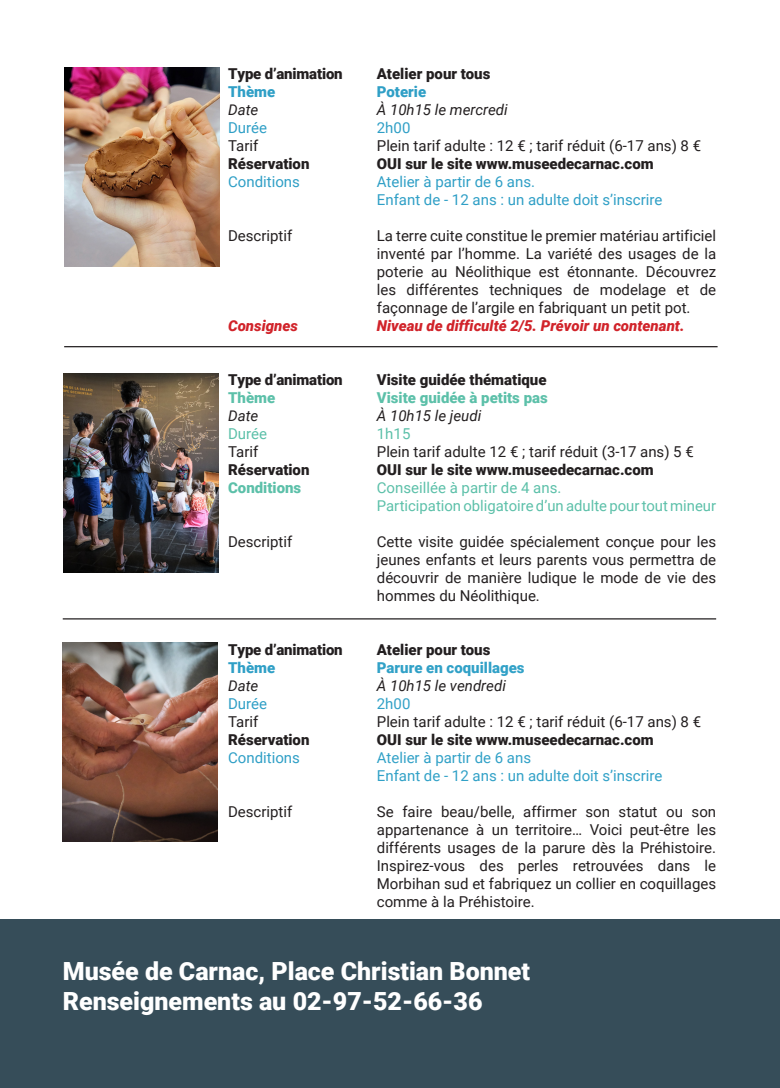
<style>
.page{position:relative;width:780px;height:1088px;background:#fff}
.page>*{position:absolute;margin:0;border:0;box-sizing:border-box;transform-origin:0 0}
.t1{font:900 25px/30px "Roboto";color:#fff}
.t2{font:15px/18px "Roboto";color:#231f20;text-align:justify}
.t3{font:900 15px "Roboto";color:#231f20}
.t4{font:15px/18px "Roboto";color:#2f9fc6}
.t5{font:15px/18px "Roboto";color:#31a1c7}
.t6{font:italic 15px "Roboto";color:#231f20}
.t7{font:italic 900 15px "Roboto";color:#d1232a}
.t8{font:900 15px "Roboto";color:#5cc0a9}
.t9{font:15px "Roboto";color:#5cc0a9}
.t10{font:900 15px "Roboto";color:#31a1c7}
.t11{font:900 15px "Roboto";color:#2f9fc6}
.t12{font:14.88px "Roboto";color:#5cc0a9}
</style>
<div class="page">
<hr style="left:64px;top:346px;width:653px;height:1px;background:#231f20">
<img style="left:63px;top:373px;width:155px;height:199px">
<hr style="left:63px;top:618px;width:653px;height:1px;background:#231f20">
<img style="left:63px;top:643px;width:155px;height:199px">
<div style="left:1px;top:919px;width:779px;height:169px;background:#364d59"></div>
<img style="left:64px;top:67px;width:155px;height:199px">
<p class="t3" style="left:228px;top:63px;width:116px">Type d’animation</p>
<p class="t11" style="left:228px;top:81px;width:49px">Thème</p>
<p class="t6" style="left:228px;top:99px;width:32px">Date</p>
<p class="t4" style="left:228px;top:118px;width:41px">Durée</p>
<p class="t2" style="left:228px;top:136px;width:32px">Tarif</p>
<p class="t3" style="left:228px;top:153px;width:83px">Réservation</p>
<p class="t4" style="left:228px;top:172px;width:73px">Conditions</p>
<p class="t2" style="left:228px;top:226px;width:66px">Descriptif</p>
<p class="t7" style="left:228px;top:315px;width:72px">Consignes</p>
<p class="t3" style="left:228px;top:369px;width:116px">Type d’animation</p>
<p class="t8" style="left:228px;top:387px;width:49px">Thème</p>
<p class="t6" style="left:228px;top:405px;width:32px">Date</p>
<p class="t9" style="left:228px;top:423px;width:41px">Durée</p>
<p class="t2" style="left:228px;top:442px;width:32px">Tarif</p>
<p class="t3" style="left:228px;top:459px;width:83px">Réservation</p>
<p class="t8" style="left:228px;top:477px;width:75px">Conditions</p>
<p class="t2" style="left:228px;top:532px;width:66px">Descriptif</p>
<p class="t3" style="left:228px;top:639px;width:116px">Type d’animation</p>
<p class="t11" style="left:228px;top:657px;width:49px">Thème</p>
<p class="t6" style="left:228px;top:675px;width:32px">Date</p>
<p class="t4" style="left:228px;top:694px;width:41px">Durée</p>
<p class="t2" style="left:228px;top:712px;width:32px">Tarif</p>
<p class="t3" style="left:228px;top:729px;width:83px">Réservation</p>
<p class="t4" style="left:228px;top:748px;width:73px">Conditions</p>
<p class="t2" style="left:228px;top:802px;width:66px">Descriptif</p>
<p class="t3" style="left:377px;top:63px;width:115px">Atelier pour tous</p>
<p class="t11" style="left:377px;top:81px;width:51px">Poterie</p>
<p class="t6" style="left:377px;top:99px;width:132px">À 10h15 le mercredi</p>
<p class="t4" style="left:377px;top:118px;width:35px">2h00</p>
<p class="t2" style="left:377px;top:136px;width:326px">Plein tarif adulte : 12 € ; tarif réduit (6-17 ans) 8 €</p>
<p class="t3" style="left:377px;top:153px;width:278px">OUI sur le site www.museedecarnac.com</p>
<p class="t4" style="left:377px;top:172px;width:287px">Atelier à partir de 6 ans.<br>Enfant de - 12 ans : un adulte doit s’inscrire</p>
<p class="t2" style="left:377px;top:226px;width:341px">La terre cuite constitue le premier matériau artificiel inventé par l’homme. La variété des usages de la poterie au Néolithique est étonnante. Découvrez les différentes techniques de modelage et de façonnage de l’argile en fabriquant un petit pot.</p>
<p class="t7" style="left:377px;top:315px;width:309px">Niveau de difficulté 2/5. Prévoir un contenant.</p>
<p class="t3" style="left:377px;top:369px;width:171px">Visite guidée thématique</p>
<p class="t8" style="left:377px;top:387px;width:172px">Visite guidée à petits pas</p>
<p class="t6" style="left:377px;top:405px;width:106px">À 10h15 le jeudi</p>
<p class="t9" style="left:377px;top:423px;width:35px">1h15</p>
<p class="t2" style="left:377px;top:442px;width:318px">Plein tarif adulte 12 € ; tarif réduit (3-17 ans) 5 €</p>
<p class="t3" style="left:377px;top:459px;width:278px">OUI sur le site www.museedecarnac.com</p>
<p class="t9" style="left:377px;top:477px;width:186px">Conseillée à partir de 4 ans.</p>
<p class="t12" style="left:377px;top:495px;width:341px">Participation obligatoire d’un adulte pour tout mineur</p>
<p class="t2" style="left:377px;top:532px;width:341px">Cette visite guidée spécialement conçue pour les jeunes enfants et leurs parents vous permettra de découvrir de manière ludique le mode de vie des hommes du Néolithique.</p>
<p class="t3" style="left:377px;top:639px;width:115px">Atelier pour tous</p>
<p class="t10" style="left:377px;top:657px;width:149px">Parure en coquillages</p>
<p class="t6" style="left:377px;top:675px;width:131px">À 10h15 le vendredi</p>
<p class="t5" style="left:377px;top:694px;width:35px">2h00</p>
<p class="t2" style="left:377px;top:712px;width:326px">Plein tarif adulte : 12 € ; tarif réduit (6-17 ans) 8 €</p>
<p class="t3" style="left:377px;top:729px;width:278px">OUI sur le site www.museedecarnac.com</p>
<p class="t5" style="left:377px;top:748px;width:287px">Atelier à partir de 6 ans<br>Enfant de - 12 ans : un adulte doit s’inscrire</p>
<p class="t2" style="left:377px;top:802px;width:341px">Se faire beau/belle, affirmer son statut ou son appartenance à un territoire… Voici peut-être les différents usages de la parure dès la Préhistoire.<br>Inspirez-vous des perles retrouvées dans le Morbihan sud et fabriquez un collier en coquillages comme à la Préhistoire.</p>
<h1 class="t1" style="left:63px;top:955px;width:469px">Musée de Carnac, Place Christian Bonnet<br>Renseignements au 02-97-52-66-36</h1>
</div>
